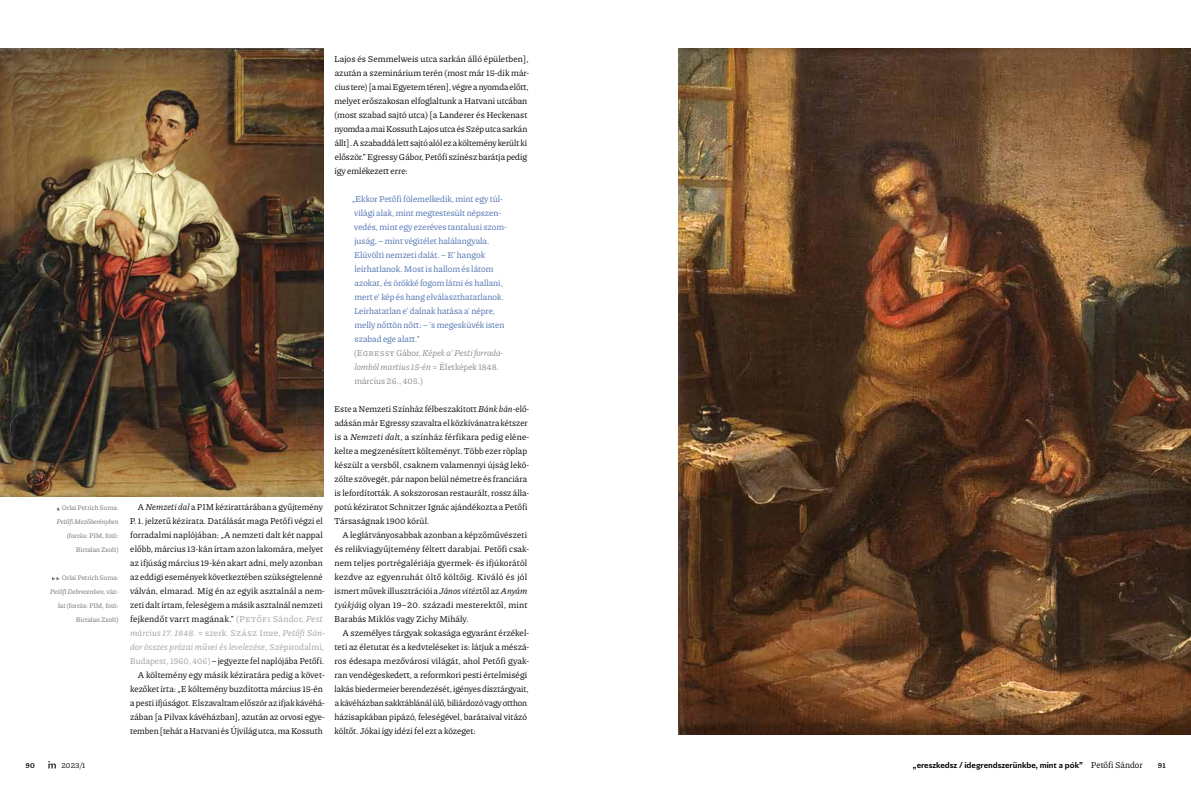
<style>
.page{position:relative;width:1191px;height:794px;background:#fff}
.page>*{position:absolute;margin:0;border:0;box-sizing:border-box;transform-origin:0 0}
.t1{font:9px/14px "Piazzolla";letter-spacing:.005em;color:#000}
.t2{font:9px/14px "Piazzolla";color:#4a6fb0}
.t3{font:700 8px "Riviera Nights";color:#000}
.t4{font:8px "Piazzolla";color:#000}
.t5{font:600 8px "Piazzolla";color:#000}
.t6{font:7px/14px "Piazzolla";letter-spacing:-.005em;color:#707172;text-align:right}
.t7{font:italic 7px "Piazzolla";letter-spacing:-.005em;color:#707172}
.s1{font-style:italic}
.s2{color:#9c9e9f}
.s3{font-style:italic;color:#9c9e9f}
.s4{color:#87888a}
.s5{font-style:italic;color:#87888a}
.s6{font-family:"Piazzolla";font-weight:400;font-size:9px}
</style>
<div class="page">
<img style="left:679px;top:48px;width:512px;height:686px">
<img style="left:0;top:48px;width:323px;height:448px">
<svg style="left:52px;top:577px;width:8px;height:3px"></svg>
<svg style="left:48px;top:761px;width:8px;height:7px"></svg>
<p class="t6" style="left:62px;top:501px;width:58px">OrlaiPetrichSoma:</p>
<p class="t7" style="left:57px;top:517px;width:64px">Petőfi Mezőberényben</p>
<p class="t6" style="left:67px;top:529px;width:53px">(forrás:PIM,fotó:<br>BirtalanZsolt)</p>
<p class="t6" style="left:50px;top:571px;width:70px">OrlaiPetrichSoma:<br><span class="s1">Petőfi Debrecenben,</span> váz&shy;lat(forrás:PIM,fotó:<br>BirtalanZsolt)</p>
<p class="t1" style="left:130px;top:500px;width:197px;text-align:right">A <span class="s1">Nemzeti dal</span> a PIMkézirattárában a gyűjtemény P.1. jelzetű kézirata. Datálását magaPetőfi végzi el forradalmi naplójában: „A nemzeti dalt két nappal előbb, március 13-kán írtam azon lakomára, melyet az ifjúság március 19-kén akart adni, mely azonban az eddigi események következtébenszükségtelenné válván, elmarad. Míg én az egyik asztalnál a nem&shy;zeti daltírtam,feleségema másik asztalnál nemzeti fejkendőt varrt magának.” <span class="s2">(Petőfi Sándor,</span> <span class="s3">Pest március 17. 1848.</span> <span class="s2">= szerk. Szász Imre,</span> <span class="s3">Petőfi Sán&shy;dor összes prózai művei és levelezése</span><span class="s2">, Szépirodalmi, Budapest,1960, 406)</span>– jegyezte fel naplójábaPetőfi.<br>A költemény egy másik kéziratára pedig a követ&shy;kezőketírta:„Eköltemény buzdította március 15-én a pestiifjúságot.Elszavaltamelőszöraz ifjakkávéhá&shy;zában [a Pilvax kávéházban], azután az orvosi egye&shy;temben[teháta Hatvani ésÚjvilágutca,maKossuth</p>
<p class="t1" style="left:334px;top:52px;width:196px">Lajos és Semmelweis utca sarkán álló épületben], azután a szeminárium terén (most már 15-dik már&shy;cius tere)[amaiEgyetemtéren], végrea nyomdaelőtt, melyet erőszakosan elfoglaltunk a Hatvani utcában (most szabad sajtó utca) [a Landerer és Heckenast nyomdaa maiKossuthLajosutcaésSzéputcasarkán állt].A szabaddálett sajtóalóleza költeménykerültki először.”EgressyGábor,Petőfiszínészbarátjapedig így emlékezett erre:</p>
<p class="t2" style="left:352px;top:192px;width:156px">„EkkorPetőfi fölemelkedik, mint egy túl&shy;világi alak, mint megtestesült népszen&shy;vedés, mint egy ezeréves tantalusi szom&shy;juság, – mint végitélet halálangyala.<br>Elüvölti nemzeti dalát. –E’ hangok leirhatlanok. Mostis hallom és látom azokat, és örökké fogom látni és hallani, mert e’ kép és hang elválaszthatatlanok.<br>Leírhatatlan e’ dalnak hatása a’ népre, melly nőttön nőtt:– ’s megesküvék isten szabad ege alatt.”<br><span class="s4">(Egressy Gábor,</span> <span class="s5">Képek a’ Pesti forrada&shy;lomból martius 15-én</span><span class="s4">=Életképek 1848. március 26., 405.)</span></p>
<p class="t1" style="left:334px;top:402px;width:197px">Este a NemzetiSzínház félbeszakított<span class="s1">Bánk bán</span>-elő&shy;adásán már Egressy szavalta el közkívánatra kétszer is a <span class="s1">Nemzeti dal</span>t, a színház férfikara pedig eléne&shy;kelte a megzenésített költeményt.Több ezerröplap készült a versből, csaknem valamennyi újság lekö&shy;zölte szövegét, pár napon belül németre és franciára is lefordították. A sokszorosan restaurált,rossz álla&shy;potú kéziratotSchnitzerIgnác ajándékozta a Petőfi Társaságnak 1900 körül.</p>
<p class="t1" style="left:334px;top:528px;width:196px;text-indent:8px">A leglátványosabbak azonban a képzőművészeti és relikviagyűjtemény féltett darabjai. Petőfi csak&shy;nem teljes portrégalériája gyermek- és ifjúkorától kezdve az egyenruhát öltő költőig. Kiváló és jól ismertművek illusztrációi a <span class="s1">János vitéz</span>től az <span class="s1">Anyám tyúkjá</span>ig olyan 19–20. századi mesterektől, mint Barabás Miklós vagy Zichy Mihály.</p>
<p class="t1" style="left:334px;top:626px;width:196px;text-indent:8px">A személyes tárgyak sokasága egyaránt érzékel&shy;teti az életutat és a kedvteléseket is: látjuk a mészá&shy;ros édesapa mezővárosi világát, ahol Petőfi gyak&shy;ran vendégeskedett, a reformkori pesti értelmiségi lakás biedermeier berendezését, igényes dísztárgyait, a kávéházbansakktáblánálülő,biliárdozóvagyotthon házisapkában pipázó, feleségével, barátaival vitázó költőt. Jókai így idézifel ezt a közeget:</p>
<p class="t5" style="left:26px;top:760px;width:11px">90</p>
<p class="t4" style="left:61px;top:760px;width:25px">2023/1</p>
<p class="t3" style="left:913px;top:760px;width:231px">„ereszkedsz / idegrendszerünkbe, mint a pók” <span class="s6">Petőfi Sándor</span></p>
<p class="t5" style="left:1157px;top:760px;width:9px">91</p>
</div>
